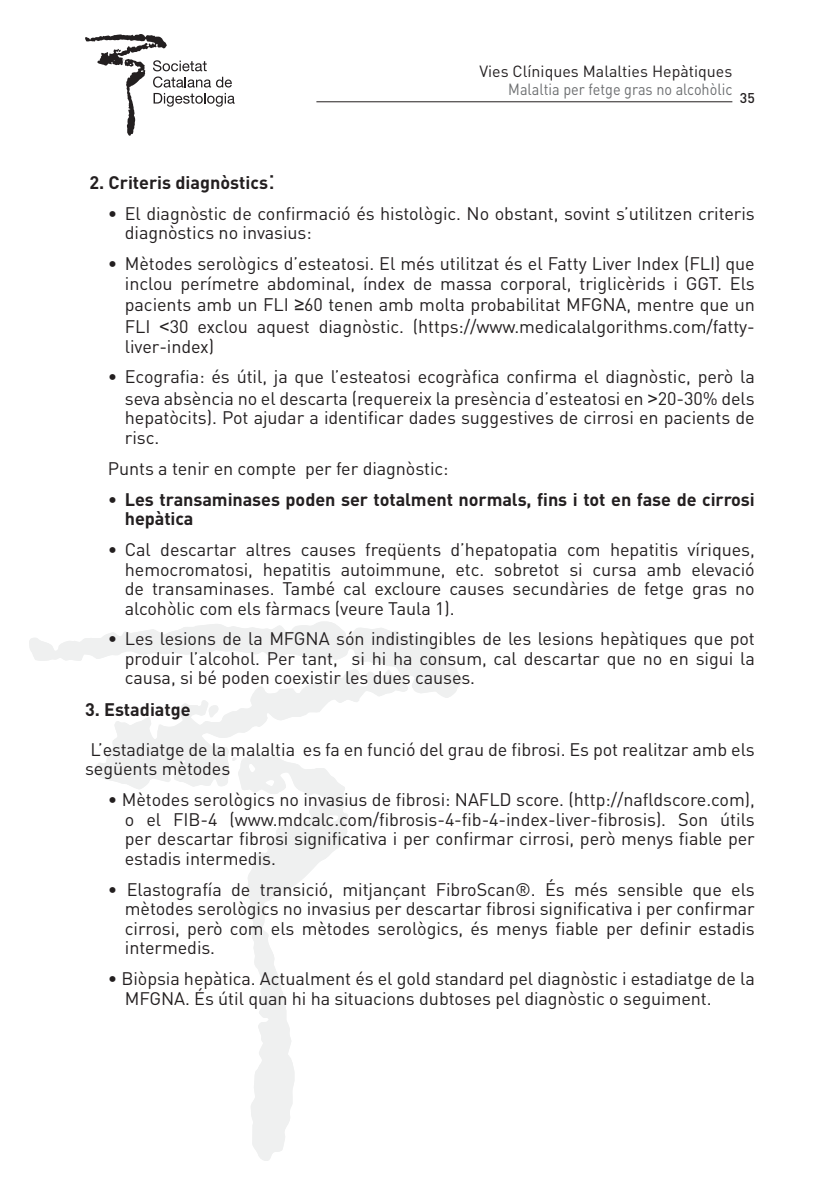
<style>
.page{position:relative;width:840px;height:1191px;background:#fff}
.page>*{position:absolute;margin:0;border:0;box-sizing:border-box;transform-origin:0 0}
._1_hd{font:18px/19.6px "DIN";letter-spacing:-.005em;color:#231f20}
._1_hd-2{font:700 18px/19.6px "DIN";letter-spacing:-.005em;color:#231f20}
.t1{font:16px "DIN";color:#231f20}
.t2{font:16px "DIN";color:#6d6f71;scale:.9 1}
.t3{font:500 14px "DIN";color:#231f20}
.s1{font-family:"Arial";font-weight:400;font-size:26px}
.s2{font-family:"Arial"}
.s3{font-weight:400}
</style>
<div class="page">
<hr style="left:316px;top:101px;width:416px;height:1px;background:#231f20">
<svg style="left:29px;top:621px;width:433px;height:540px"></svg>
<svg style="left:85px;top:34px;width:149px;height:102px"></svg>
<p class="t1" style="left:479px;top:61px;width:254px">Vies Clíniques Malalties Hepàtiques</p>
<p class="t2" style="left:508px;top:79px;width:250px">Malaltia per fetge gras no alcohòlic</p>
<p class="t3" style="left:739px;top:89px;width:16px">35</p>
<p class="_1_hd-2" style="left:89px;top:172px;width:187px">2. Criteris diagnòstics<span class="s1">:</span></p>
<p class="_1_hd" style="left:125px;top:203px;width:631px;text-indent:-17px">• El diagnòstic de confirmació és histològic. No obstant, sovint s’utilitzen criteris diagnòstics no invasius:</p>
<p class="_1_hd" style="left:108px;top:254px;width:648px;text-align:right">• Mètodes serològics d’esteatosi. El més utilitzat és el Fatty Liver Index (FLI) que inclou perímetre abdominal, índex de massa corporal, triglicèrids i GGT. Els</p>
<p class="_1_hd" style="left:125px;top:294px;width:631px;line-height:21.6px">pacients amb un FLI <span class="s2">≥</span>60 tenen amb molta probabilitat MFGNA, mentre que un<br>FLI <span class="s2">&lt;</span>30 exclou aquest diagnòstic. (https://www.medicalalgorithms.com/fatty-</p>
<p class="_1_hd" style="left:125px;top:336px;width:91px">liver-index)</p>
<p class="_1_hd" style="left:108px;top:366px;width:648px;line-height:21.6px;text-align:right">• Ecografia: és útil, ja que l’esteatosi ecogràfica confirma el diagnòstic, però la seva absència no el descarta (requereix la presència d’esteatosi en <span class="s2">&gt;</span>20-30% dels</p>
<p class="_1_hd" style="left:125px;top:408px;width:631px">hepatòcits). Pot ajudar a identificar dades suggestives de cirrosi en pacients de risc.</p>
<p class="_1_hd" style="left:108px;top:458px;width:342px">Punts a tenir en compte per fer diagnòstic:</p>
<p class="_1_hd-2" style="left:125px;top:488px;width:631px;text-indent:-17px"><span class="s3">•</span> Les transaminases poden ser totalment normals, fins i tot en fase de cirrosi hepàtica</p>
<p class="_1_hd" style="left:125px;top:539px;width:631px;text-align:justify;text-indent:-17px">• Cal descartar altres causes freqüents d’hepatopatia com hepatitis víriques, hemocromatosi, hepatitis autoimmune, etc. sobretot si cursa amb elevació de transaminases. També cal excloure causes secundàries de fetge gras no alcohòlic com els fàrmacs (veure Taula 1).</p>
<p class="_1_hd" style="left:125px;top:629px;width:631px;text-align:justify;text-indent:-17px">• Les lesions de la MFGNA són indistingibles de les lesions hepàtiques que pot produir l’alcohol. Per tant, si hi ha consum, cal descartar que no en sigui la causa, si bé poden coexistir les dues causes.</p>
<p class="_1_hd-2" style="left:85px;top:698px;width:107px">3. Estadiatge</p>
<p class="_1_hd" style="left:85px;top:739px;width:670px">L’estadiatge de la malaltia es fa en funció del grau de fibrosi. Es pot realitzar amb els següents mètodes</p>
<p class="_1_hd" style="left:125px;top:789px;width:631px;text-align:justify;text-indent:-17px">• Mètodes serològics no invasius de fibrosi: NAFLD score. (http://nafldscore.com), o el FIB-4 (www.mdcalc.com/fibrosis-4-fib-4-index-liver-fibrosis). Son útils per descartar fibrosi significativa i per confirmar cirrosi, però menys fiable per estadis intermedis.</p>
<p class="_1_hd" style="left:125px;top:879px;width:631px;text-align:justify;text-indent:-17px">• Elastografía de transició, mitjançant FibroScan®. És més sensible que els mètodes serològics no invasius per descartar fibrosi significativa i per confirmar cirrosi, però com els mètodes serològics, és menys fiable per definir estadis intermedis.</p>
<p class="_1_hd" style="left:125px;top:968px;width:631px;text-indent:-17px">• Biòpsia hepàtica. Actualment és el gold standard pel diagnòstic i estadiatge de la<br>MFGNA. És útil quan hi ha situacions dubtoses pel diagnòstic o seguiment.</p>
</div>
